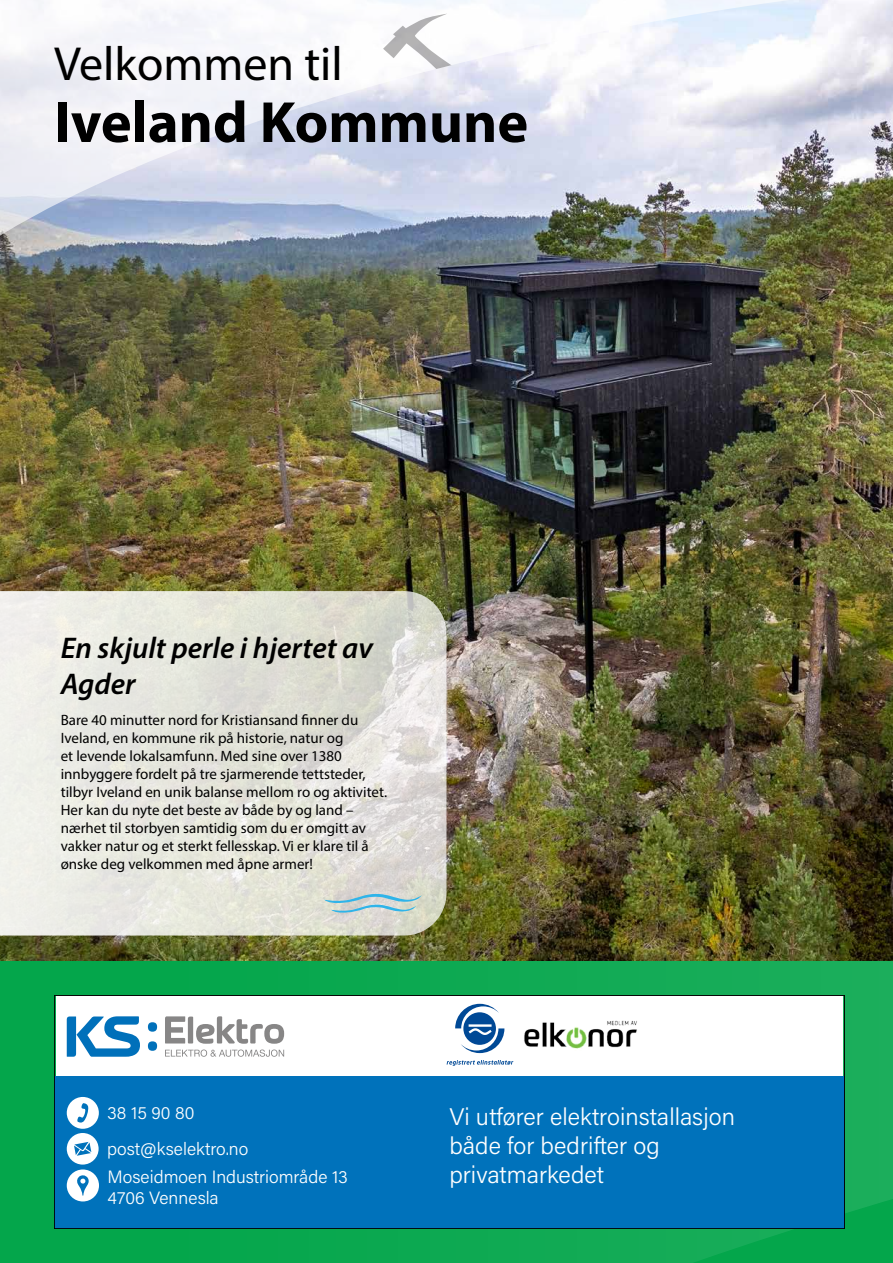
<style>
.page{position:relative;width:893px;height:1263px;background:#fff}
.page>*{position:absolute;margin:0;border:0;box-sizing:border-box;transform-origin:0 0}
.t1{font:700 58.5px "Myriad Pro";color:#000}
.t2{font:48px "Myriad Pro";color:#000}
.t3{font:italic 600 30px/36px "Myriad Pro";color:#000}
.t4{font:24px/28.8px "Acumin Variable Concept";color:#fff}
.t5{font:17.85px/35.8px "Acumin Variable Concept";color:#fff}
.t6{font:15px/18px "Myriad Pro";color:#000}
</style>
<div class="page">
<img style="left:0;top:271px;width:893px;height:690px">
<img style="left:0;top:0;width:893px;height:271px">
<svg style="left:383px;top:14px;width:85px;height:76px"></svg>
<svg style="left:0;top:591px;width:446px;height:344px;fill:#e6e6de"></svg>
<svg style="left:0;top:961px;width:893px;height:302px;fill:#0aa84f"></svg>
<div style="left:56px;top:995px;width:787px;height:234px;background:#fff"></div>
<div style="left:54px;top:1076px;width:791px;height:153px;background:#0072bb"></div>
<svg style="left:165px;top:1016px;width:119px;height:41px"></svg>
<svg style="left:67px;top:1016px;width:73px;height:41px"></svg>
<div style="left:148px;top:1022px;width:9px;height:10px;background:#0070ba;border-radius:50%"></div>
<div style="left:148px;top:1041px;width:9px;height:10px;background:#0070ba;border-radius:50%"></div>
<svg style="left:447px;top:1060px;width:66px;height:6px"></svg>
<svg style="left:455px;top:1004px;width:49px;height:49px"></svg>
<hr style="left:469px;top:1024px;width:23px;height:3px;background:#fff">
<img style="left:524px;top:1020px;width:113px;height:29px">
<svg style="left:67px;top:1097px;width:32px;height:104px"></svg>
<div style="left:54px;top:995px;width:791px;height:234px;border:1px solid #000"></div>
<svg style="left:324px;top:893px;width:98px;height:22px"></svg>
<h2 class="t2" style="left:54px;top:35px;width:290px">Velkommen til</h2>
<h1 class="t1" style="left:54px;top:84px;width:476px">Iveland Kommune</h1>
<h3 class="t3" style="left:61px;top:629px;width:314px">En skjult perle i hjertet av<br>Agder</h3>
<p class="t6" style="left:61px;top:711px;width:328px">Bare 40 minutter nord for Kristiansand finner du Iveland, en kommune rik på historie, natur og<br>et levende lokalsamfunn. Med sine over 1380 innbyggere fordelt på tre sjarmerende tettsteder, tilbyr Iveland en unik balanse mellom ro og aktivitet.<br>Her kan du nyte det beste av både by og land – nærhet til storbyen samtidig som du er omgitt av vakker natur og et sterkt fellesskap. Vi er klare til å ønske deg velkommen med åpne armer!</p>
<p class="t5" style="left:107px;top:1094px;width:143px">38 15 90 80 post@kselektro.no</p>
<h3 class="t4" style="left:449px;top:1101px;width:287px">Vi utfører elektroinstallasjon både for bedrifter og</h3>
<p class="t5" style="left:107px;top:1158px;width:242px">Moseidmoen Industriområde 13</p>
<h3 class="t4" style="left:449px;top:1159px;width:156px">privatmarkedet</h3>
<p class="t5" style="left:107px;top:1179px;width:113px">4706 Vennesla</p>
</div>
